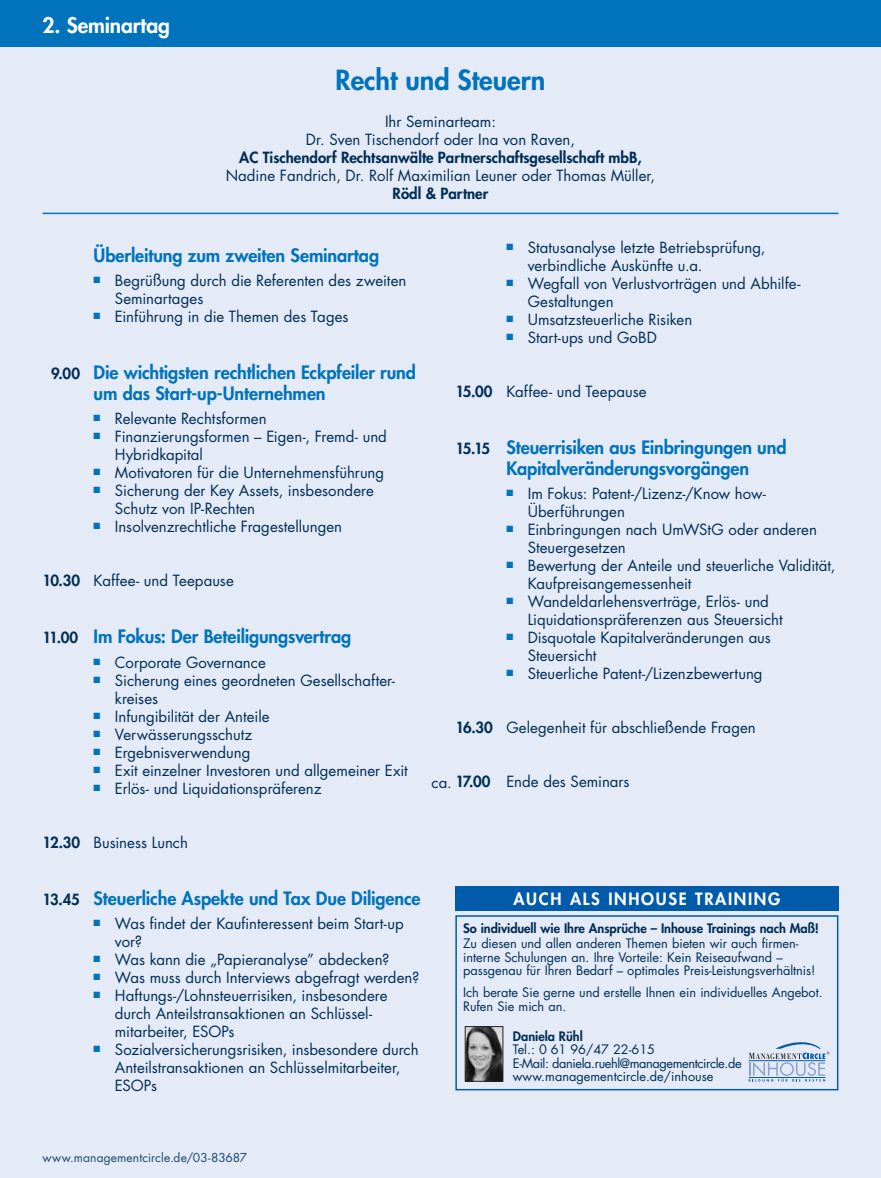
<style>
.page{position:relative;width:881px;height:1178px;background:#fff}
.page>*{position:absolute;margin:0;border:0;box-sizing:border-box;transform-origin:0 0}
.AbsatzProgrammTagMot{font:800 27px "Futura Std";color:#0073bc}
.AbsatzProgrammBalken{font:800 21px "Futura Std";letter-spacing:-.005em;color:#fff}
.AbsatzProgrammTagAbl{font:800 18px/21px "Futura Std";letter-spacing:-.005em;color:#0073bc}
.t1{font:800 16.5px "Futura Std";letter-spacing:.1em;color:#fff}
.AbsatzProgrammTagAbl-2{font:15px/18px "Futura Std";color:#002d56}
.AbsatzProgrammTagLei{font:15px "Futura Std";color:#002d56}
.AbsatzProgrammTagLei-2{font:800 15px "Futura Std";color:#002d56}
.AbsatzInhouseTrainin{font:12.75px/13.5px "Futura Std";letter-spacing:-.005em;color:#002d56}
.AbsatzInhouseTrainin-2{font:800 12.75px "Futura Std";letter-spacing:-.005em;color:#002d56}
.AbsatzInhouseTrainin-3{font:12.75px "Futura Std";letter-spacing:-.03em;color:#002d56}
.AbsatzProgrammFooter{font:12px "Futura Std";letter-spacing:.01em;color:#18486f}
.s1{font-size:15px;color:#002d56}
.s2{font-weight:800}
</style>
<div class="page">
<div style="left:0;top:0;width:880px;height:1178px;background:#e4ebf6"></div>
<div style="left:0;top:0;width:880px;height:47px;background:#0073bc"></div>
<hr style="left:43px;top:213px;width:795px;height:1px;background:#0073bc">
<div style="left:455px;top:915px;width:383px;height:175px;border:2px solid #015aaa"></div>
<div style="left:455px;top:886px;width:383px;height:25px;background:#015aaa"></div>
<svg style="left:748px;top:1042px;width:81px;height:39px"></svg>
<img style="left:466px;top:1028px;width:35px;height:51px">
<div style="left:464px;top:1026px;width:39px;height:55px;border:1px solid #231f20"></div>
<p class="AbsatzProgrammBalken" style="left:43px;top:12px;width:129px">2. Seminartag</p>
<p class="AbsatzProgrammTagMot" style="left:335px;top:63px;width:211px">Recht und Steuern</p>
<p class="AbsatzProgrammTagLei" style="left:385px;top:112px;width:112px">Ihr Seminarteam:</p>
<p class="AbsatzProgrammTagLei" style="left:306px;top:130px;width:270px">Dr. Sven Tischendorf oder Ina von Raven,</p>
<p class="AbsatzProgrammTagLei-2" style="left:239px;top:148px;width:404px">AC Tischendorf Rechtsanwälte Partnerschaftsgesellschaft mbB,</p>
<p class="AbsatzProgrammTagLei" style="left:226px;top:166px;width:431px">Nadine Fandrich, Dr. Rolf Maximilian Leuner oder Thomas Müller,</p>
<p class="AbsatzProgrammTagLei-2" style="left:392px;top:184px;width:97px">Rödl &amp; Partner</p>
<p class="AbsatzProgrammTagAbl" style="left:94px;top:244px;width:287px">Überleitung zum zweiten Seminartag</p>
<p class="AbsatzProgrammTagAbl-2" style="left:115px;top:271px;width:293px;text-indent:-21px"><sup>■</sup> Begrüßung durch die Referenten des zweiten<br>Seminartages</p>
<p class="AbsatzProgrammTagAbl-2" style="left:94px;top:307px;width:256px"><sup>■</sup> Einführung in die Themen des Tages</p>
<p class="AbsatzProgrammTagAbl" style="left:94px;top:362px;width:324px;text-indent:-42px"><span class="s1">9.00</span> Die wichtigsten rechtlichen Eckpfeiler rund um das Start-up-Unternehmen</p>
<p class="AbsatzProgrammTagAbl-2" style="left:94px;top:410px;width:174px"><sup>■</sup> Relevante Rechtsformen</p>
<p class="AbsatzProgrammTagAbl-2" style="left:115px;top:428px;width:273px;text-indent:-21px"><sup>■</sup> Finanzierungsformen – Eigen-, Fremd- und<br>Hybridkapital</p>
<p class="AbsatzProgrammTagAbl-2" style="left:94px;top:464px;width:292px"><sup>■</sup> Motivatoren für die Unternehmensführung</p>
<p class="AbsatzProgrammTagAbl-2" style="left:115px;top:482px;width:260px;text-indent:-21px"><sup>■</sup> Sicherung der Key Assets, insbesondere<br>Schutz von IP-Rechten</p>
<p class="AbsatzProgrammTagAbl-2" style="left:94px;top:518px;width:250px"><sup>■</sup> Insolvenzrechtliche Fragestellungen</p>
<p class="AbsatzProgrammTagAbl-2" style="left:43px;top:572px;width:193px"><span class="s2">10.30</span> Kaffee- und Teepause</p>
<p class="AbsatzProgrammTagAbl" style="left:43px;top:626px;width:310px"><span class="s1">11.00</span> Im Fokus: Der Beteiligungsvertrag</p>
<p class="AbsatzProgrammTagAbl-2" style="left:94px;top:653px;width:174px"><sup>■</sup> Corporate Governance</p>
<p class="AbsatzProgrammTagAbl-2" style="left:115px;top:671px;width:281px;text-indent:-21px"><sup>■</sup> Sicherung eines geordneten Gesellschafter&shy;kreises</p>
<p class="AbsatzProgrammTagAbl-2" style="left:94px;top:707px;width:177px"><sup>■</sup> Infungibilität der Anteile</p>
<p class="AbsatzProgrammTagAbl-2" style="left:94px;top:725px;width:160px"><sup>■</sup> Verwässerungsschutz</p>
<p class="AbsatzProgrammTagAbl-2" style="left:94px;top:743px;width:158px"><sup>■</sup> Ergebnisverwendung</p>
<p class="AbsatzProgrammTagAbl-2" style="left:94px;top:761px;width:315px"><sup>■</sup> Exit einzelner Investoren und allgemeiner Exit</p>
<p class="AbsatzProgrammTagAbl-2" style="left:94px;top:779px;width:229px"><sup>■</sup> Erlös- und Liquidationspräferenz</p>
<p class="AbsatzProgrammTagAbl-2" style="left:43px;top:833px;width:147px"><span class="s2">12.30</span> Business Lunch</p>
<p class="AbsatzProgrammTagAbl-2" style="left:527px;top:239px;width:239px;text-indent:-21px"><sup>■</sup> Statusanalyse letzte Betriebsprüfung, verbindliche Auskünfte u.a.</p>
<p class="AbsatzProgrammTagAbl-2" style="left:527px;top:275px;width:274px;text-indent:-21px"><sup>■</sup> Wegfall von Verlustvorträgen und Abhilfe-<br>Gestaltungen</p>
<p class="AbsatzProgrammTagAbl-2" style="left:506px;top:311px;width:187px"><sup>■</sup> Umsatzsteuerliche Risiken</p>
<p class="AbsatzProgrammTagAbl-2" style="left:506px;top:329px;width:152px"><sup>■</sup> Start-ups und GoBD</p>
<p class="AbsatzProgrammTagAbl-2" style="left:455px;top:383px;width:193px"><span class="s2">15.00</span> Kaffee- und Teepause</p>
<p class="AbsatzProgrammTagAbl" style="left:506px;top:437px;width:281px;text-indent:-51px"><span class="s1">15.15</span> Steuerrisiken aus Einbringungen und<br>Kapitalveränderungsvorgängen</p>
<p class="AbsatzProgrammTagAbl-2" style="left:527px;top:485px;width:239px;text-indent:-21px"><sup>■</sup> Im Fokus: Patent-/Lizenz-/Know how-<br>Überführungen</p>
<p class="AbsatzProgrammTagAbl-2" style="left:527px;top:521px;width:291px;text-indent:-21px"><sup>■</sup> Einbringungen nach UmWStG oder anderen<br>Steuergesetzen</p>
<p class="AbsatzProgrammTagAbl-2" style="left:527px;top:557px;width:309px;text-indent:-21px"><sup>■</sup> Bewertung der Anteile und steuerliche Validität,<br>Kaufpreisangemessenheit</p>
<p class="AbsatzProgrammTagAbl-2" style="left:527px;top:593px;width:256px;text-indent:-21px"><sup>■</sup> Wandeldarlehensverträge, Erlös- und<br>Liquidationspräferenzen aus Steuersicht</p>
<p class="AbsatzProgrammTagAbl-2" style="left:527px;top:629px;width:244px;text-indent:-21px"><sup>■</sup> Disquotale Kapitalveränderungen aus<br>Steuersicht</p>
<p class="AbsatzProgrammTagAbl-2" style="left:506px;top:665px;width:257px"><sup>■</sup> Steuerliche Patent-/Lizenzbewertung</p>
<p class="AbsatzProgrammTagAbl-2" style="left:455px;top:719px;width:302px"><span class="s2">16.30</span> Gelegenheit für abschließende Fragen</p>
<p class="AbsatzProgrammTagAbl-2" style="left:431px;top:773px;width:199px">ca. <span class="s2">17.00</span> Ende des Seminars</p>
<p class="AbsatzProgrammTagAbl" style="left:43px;top:887px;width:379px"><span class="s1">13.45</span> Steuerliche Aspekte und Tax Due Diligence</p>
<p class="AbsatzProgrammTagAbl-2" style="left:115px;top:915px;width:290px;text-indent:-21px"><sup>■</sup> Was findet der Kaufinteressent beim Start-up vor?</p>
<p class="AbsatzProgrammTagAbl-2" style="left:94px;top:951px;width:297px"><sup>■</sup> Was kann die „Papieranalyse” abdecken?</p>
<p class="AbsatzProgrammTagAbl-2" style="left:94px;top:969px;width:327px"><sup>■</sup> Was muss durch Interviews abgefragt werden?</p>
<p class="AbsatzProgrammTagAbl-2" style="left:115px;top:987px;width:274px;text-indent:-21px"><sup>■</sup> Haftungs-/Lohnsteuerrisiken, insbesondere durch Anteilstransaktionen an Schlüssel&shy;mitarbeiter, ESOPs</p>
<p class="AbsatzProgrammTagAbl-2" style="left:115px;top:1041px;width:305px;text-indent:-21px"><sup>■</sup> Sozialversicherungsrisiken, insbesondere durch<br>Anteilstransaktionen an Schlüsselmitarbeiter,<br>ESOPs</p>
<p class="t1" style="left:513px;top:888px;width:268px">AUCH ALS INHOUSE TRAINING</p>
<p class="AbsatzInhouseTrainin-2" style="left:463px;top:920px;width:357px">So individuell wie Ihre Ansprüche – Inhouse Trainings nach Maß!</p>
<p class="AbsatzInhouseTrainin" style="left:463px;top:937px;width:354px">Zu diesen und allen anderen Themen bieten wir auch firmen&shy;interne Schulungen an. Ihre Vorteile: Kein Reiseaufwand – passgenau für Ihren Bedarf – optimales Preis-Leistungsverhältnis!</p>
<p class="AbsatzInhouseTrainin" style="left:463px;top:986px;width:361px">Ich berate Sie gerne und erstelle Ihnen ein individuelles Angebot.<br>Rufen Sie mich an.</p>
<p class="AbsatzInhouseTrainin-2" style="left:512px;top:1028px;width:71px">Daniela Rühl</p>
<p class="AbsatzInhouseTrainin" style="left:512px;top:1043px;width:143px">Tel.: 0 61 96/47 22-615</p>
<p class="AbsatzInhouseTrainin-3" style="left:512px;top:1055px;width:230px">E-Mail: daniela.ruehl@managementcircle.de</p>
<p class="AbsatzInhouseTrainin" style="left:512px;top:1070px;width:202px">www.managementcircle.de/inhouse</p>
<p class="AbsatzProgrammFooter" style="left:43px;top:1150px;width:206px">www.managementcircle.de/03-83687</p>
</div>
